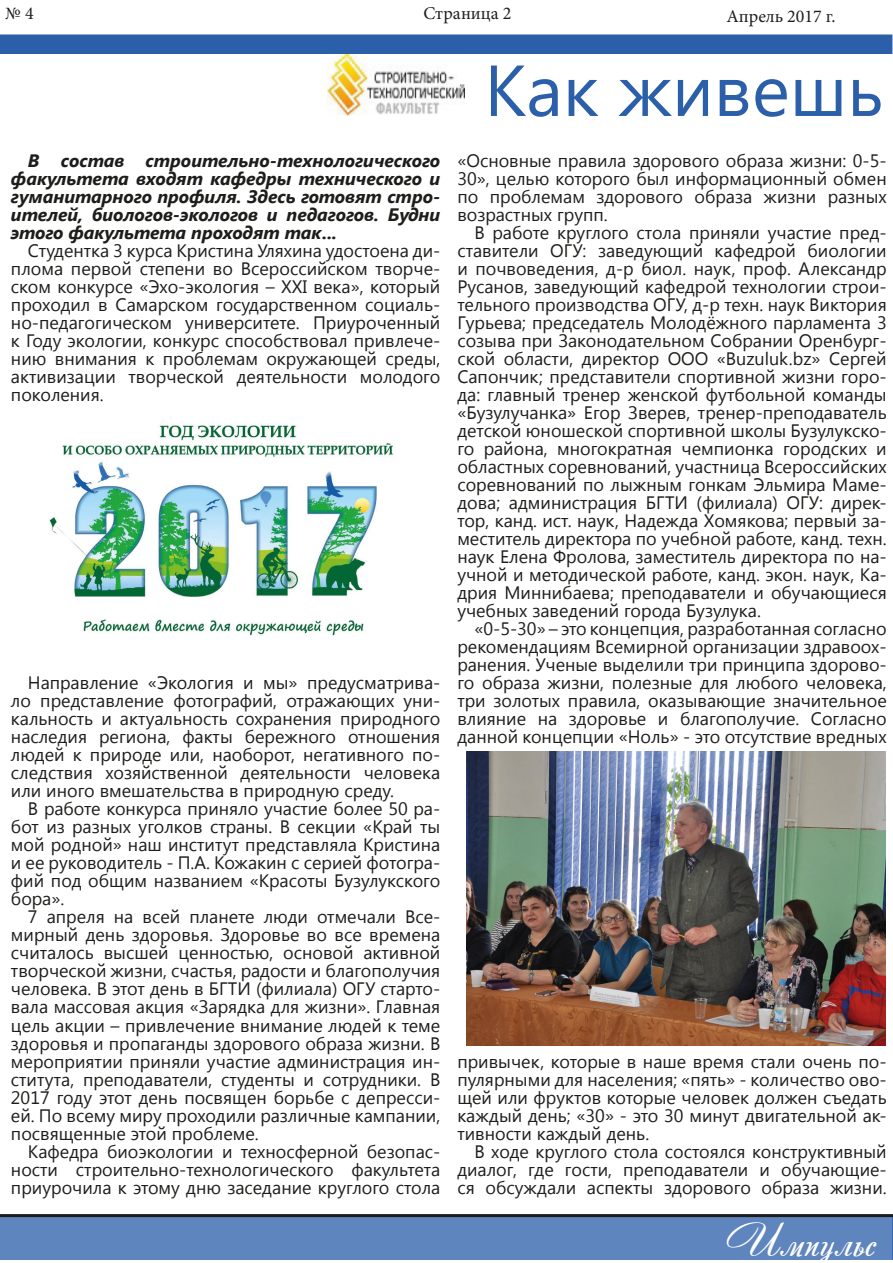
<style>
.page{position:relative;width:893px;height:1263px;background:#fff}
.page>*{position:absolute;margin:0;border:0;box-sizing:border-box;transform-origin:0 0}
.t1{font:72px "Segoe UI";color:#2c5faa}
.t2{font:45px "Andantinoscript";color:#fff}
.t3{font:18px/18px "Segoe UI";color:#1d1d1b;text-align:justify}
.t4{font:italic 700 18px/18px "Segoe UI";color:#1d1d1b;text-align:justify}
.t5{font:18px "Minion Pro";color:#1d1d1b}
</style>
<div class="page">
<div style="left:1px;top:1217px;width:892px;height:43px;background:#5f85be"></div>
<hr style="left:0;top:1214px;width:893px;height:3px;background:#1d1d1b">
<div style="left:0;top:34px;width:892px;height:20px;background:#2c5faa"></div>
<img style="left:467px;top:751px;width:418px;height:294px">
<img style="left:327px;top:54px;width:138px;height:61px">
<img style="left:49px;top:425px;width:345px;height:211px">
<p class="t5" style="left:423px;top:1px;width:90px">Страница 2</p>
<p class="t5" style="left:5px;top:2px;width:30px">№ 4</p>
<p class="t5" style="left:726px;top:5px;width:111px">Апрель 2017 г.</p>
<p class="t4" style="left:11px;top:151px;width:431px;text-indent:17px">В состав строительно-технологического факультета входят кафедры технического и гуманитарного профиля. Здесь готовят стро&shy;ителей, биологов-экологов и педагогов. Будни этого факультета проходят так...</p>
<p class="t3" style="left:11px;top:241px;width:431px;text-indent:17px">Студентка 3 курса Кристина Уляхина удостоена ди&shy;плома первой степени во Всероссийском творче&shy;ском конкурсе «Эхо-экология – XXI века», который проходил в Самарском государственном социаль&shy;но-педагогическом университете. Приуроченный к Году экологии, конкурс способствовал привлече&shy;нию внимания к проблемам окружающей среды, активизации творческой деятельности молодого поколения.</p>
<p class="t3" style="left:11px;top:673px;width:431px;text-indent:17px">Направление «Экология и мы» предусматрива&shy;ло представление фотографий, отражающих уни&shy;кальность и актуальность сохранения природного наследия региона, факты бережного отношения людей к природе или, наоборот, негативного по&shy;следствия хозяйственной деятельности человека или иного вмешательства в природную среду.</p>
<p class="t3" style="left:11px;top:799px;width:431px;text-indent:17px">В работе конкурса приняло участие более 50 ра&shy;бот из разных уголков страны. В секции «Край ты мой родной» наш институт представляла Кристина и ее руководитель - П.А. Кожакин с серией фотогра&shy;фий под общим названием «Красоты Бузулукского бора».</p>
<p class="t3" style="left:11px;top:907px;width:431px;text-indent:17px">7 апреля на всей планете люди отмечали Все&shy;мирный день здоровья. Здоровье во все времена считалось высшей ценностью, основой активной творческой жизни, счастья, радости и благополучия человека. В этот день в БГТИ (филиала) ОГУ старто&shy;вала массовая акция «Зарядка для жизни». Главная цель акции – привлечение внимание людей к теме здоровья и пропаганды здорового образа жизни. В мероприятии приняли участие администрация ин&shy;ститута, преподаватели, студенты и сотрудники. В 2017 году этот день посвящен борьбе с депресси&shy;ей. По всему миру проходили различные кампании, посвященные этой проблеме.</p>
<p class="t3" style="left:11px;top:1141px;width:431px;text-indent:17px">Кафедра биоэкологии и техносферной безопас&shy;ности строительно-технологического факультета приурочила к этому дню заседание круглого стола</p>
<p class="t1" style="left:484px;top:40px;width:401px">Как живешь</p>
<p class="t3" style="left:457px;top:151px;width:431px">«Основные правила здорового образа жизни: 0-5- 30», целью которого был информационный обмен по проблемам здорового образа жизни разных возрастных групп.</p>
<p class="t3" style="left:457px;top:223px;width:431px;text-indent:17px">В работе круглого стола приняли участие пред&shy;ставители ОГУ: заведующий кафедрой биологии и почвоведения, д-р биол. наук, проф. Александр Русанов, заведующий кафедрой технологии строи&shy;тельного производства ОГУ, д-р техн. наук Виктория Гурьева; председатель Молодёжного парламента 3 созыва при Законодательном Собрании Оренбург&shy;ской области, директор ООО «Buzuluk.bz» Сергей Сапончик; представители спортивной жизни горо&shy;да: главный тренер женской футбольной команды «Бузулучанка» Егор Зверев, тренер-преподаватель детской юношеской спортивной школы Бузулукско&shy;го района, многократная чемпионка городских и областных соревнований, участница Всероссийских соревнований по лыжным гонкам Эльмира Маме&shy;дова; администрация БГТИ (филиала) ОГУ: дирек&shy;тор, канд. ист. наук, Надежда Хомякова; первый за&shy;меститель директора по учебной работе, канд. техн. наук Елена Фролова, заместитель директора по на&shy;учной и методической работе, канд. экон. наук, Ка&shy;дрия Миннибаева; преподаватели и обучающиеся учебных заведений города Бузулука.</p>
<p class="t3" style="left:457px;top:619px;width:431px;text-indent:17px">«0-5-30» – это концепция, разработанная согласно рекомендациям Всемирной организации здравоох&shy;ранения. Ученые выделили три принципа здорово&shy;го образа жизни, полезные для любого человека, три золотых правила, оказывающие значительное влияние на здоровье и благополучие. Согласно данной концепции «Ноль» - это отсутствие вредных</p>
<p class="t3" style="left:457px;top:1051px;width:431px">привычек, которые в наше время стали очень по&shy;пулярными для населения; «пять» - количество ово&shy;щей или фруктов которые человек должен съедать каждый день; «30» - это 30 минут двигательной ак&shy;тивности каждый день.</p>
<p class="t3" style="left:457px;top:1141px;width:431px;text-indent:17px">В ходе круглого стола состоялся конструктивный диалог, где гости, преподаватели и обучающие&shy;ся обсуждали аспекты здорового образа жизни.</p>
<p class="t2" style="left:725px;top:1212px;width:153px">Импульс</p>
</div>
